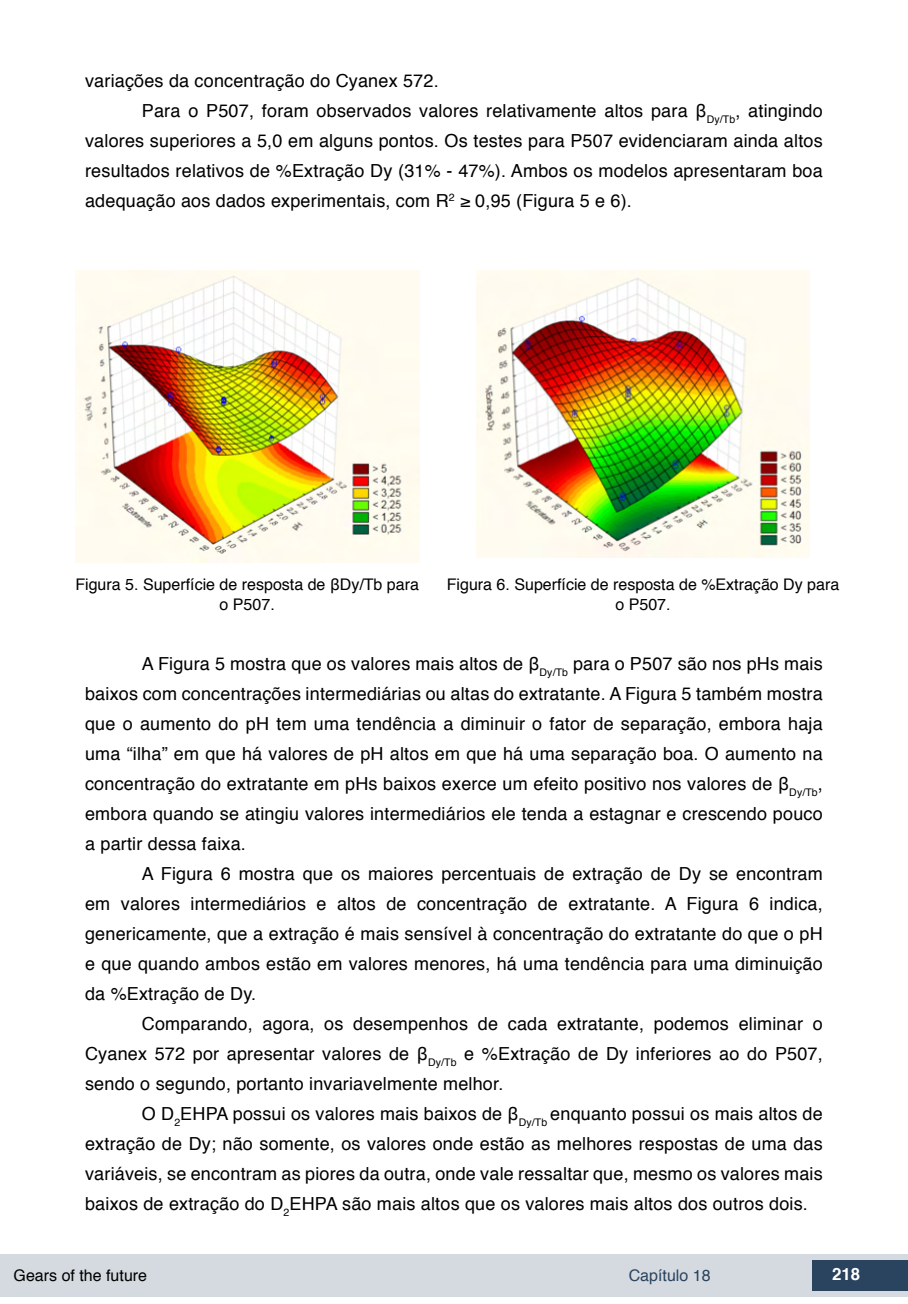
<style>
.page{position:relative;width:908px;height:1304px;background:#fff}
.page>*{position:absolute;margin:0;border:0;box-sizing:border-box;transform-origin:0 0}
.txt{font:18px/30px "Helvetica";letter-spacing:.01em;color:#000;text-align:justify}
.t1{font:700 16.8px "Helvetica";color:#fff}
.imagens_graf_tab{font:16px/19.2px "Helvetica";color:#000;text-align:center}
.t2{font:16px "Helvetica";color:#2a435e}
</style>
<div class="page">
<div style="left:0;top:1254px;width:906px;height:43px;background:#d4dadf"></div>
<div style="left:812px;top:1261px;width:95px;height:30px;background:#2a435e"></div>
<img style="left:75px;top:270px;width:344px;height:292px">
<img style="left:476px;top:270px;width:333px;height:288px">
<p class="txt" style="left:85px;top:66px;width:355px">variações da concentração do Cyanex 572.</p>
<p class="txt" style="left:85px;top:96px;width:738px;text-indent:57px">Para o P507, foram observados valores relativamente altos para β<sub>Dy/Tb</sub>, atingindo valores superiores a 5,0 em alguns pontos. Os testes para P507 evidenciaram ainda altos resultados relativos de %Extração Dy (31% - 47%). Ambos os modelos apresentaram boa adequação aos dados experimentais, com R<sup>2</sup> ≥ 0,95 (Figura 5 e 6).</p>
<p class="imagens_graf_tab" style="left:75px;top:576px;width:345px">Figura 5. Superfície de resposta de βDy/Tb para o P507.</p>
<p class="imagens_graf_tab" style="left:446px;top:576px;width:394px">Figura 6. Superfície de resposta de %Extração Dy para o P507.</p>
<p class="txt" style="left:85px;top:649px;width:739px;text-indent:57px">A Figura 5 mostra que os valores mais altos de β<sub>Dy/Tb</sub> para o P507 são nos pHs mais baixos com concentrações intermediárias ou altas do extratante. A Figura 5 também mostra que o aumento do pH tem uma tendência a diminuir o fator de separação, embora haja uma “ilha” em que há valores de pH altos em que há uma separação boa. O aumento na concentração do extratante em pHs baixos exerce um efeito positivo nos valores de β<sub>Dy/Tb</sub>, embora quando se atingiu valores intermediários ele tenda a estagnar e crescendo pouco a partir dessa faixa.</p>
<p class="txt" style="left:85px;top:859px;width:738px;text-indent:57px">A Figura 6 mostra que os maiores percentuais de extração de Dy se encontram em valores intermediários e altos de concentração de extratante. A Figura 6 indica, genericamente, que a extração é mais sensível à concentração do extratante do que o pH e que quando ambos estão em valores menores, há uma tendência para uma diminuição da %Extração de Dy.</p>
<p class="txt" style="left:85px;top:1009px;width:738px;text-indent:57px">Comparando, agora, os desempenhos de cada extratante, podemos eliminar o Cyanex 572 por apresentar valores de β<sub>Dy/Tb</sub> e %Extração de Dy inferiores ao do P507, sendo o segundo, portanto invariavelmente melhor.</p>
<p class="txt" style="left:85px;top:1099px;width:738px;text-indent:57px">O D<sub>2</sub>EHPA possui os valores mais baixos de β<sub>Dy/Tb</sub> enquanto possui os mais altos de extração de Dy; não somente, os valores onde estão as melhores respostas de uma das variáveis, se encontram as piores da outra, onde vale ressaltar que, mesmo os valores mais baixos de extração do D<sub>2</sub>EHPA são mais altos que os valores mais altos dos outros dois.</p>
<p class="imagens_graf_tab" style="left:14px;top:1266px;width:135px">Gears of the future</p>
<p class="t2" style="left:628px;top:1263px;width:83px">Capítulo 18</p>
<p class="t1" style="left:831px;top:1261px;width:30px">218</p>
</div>
